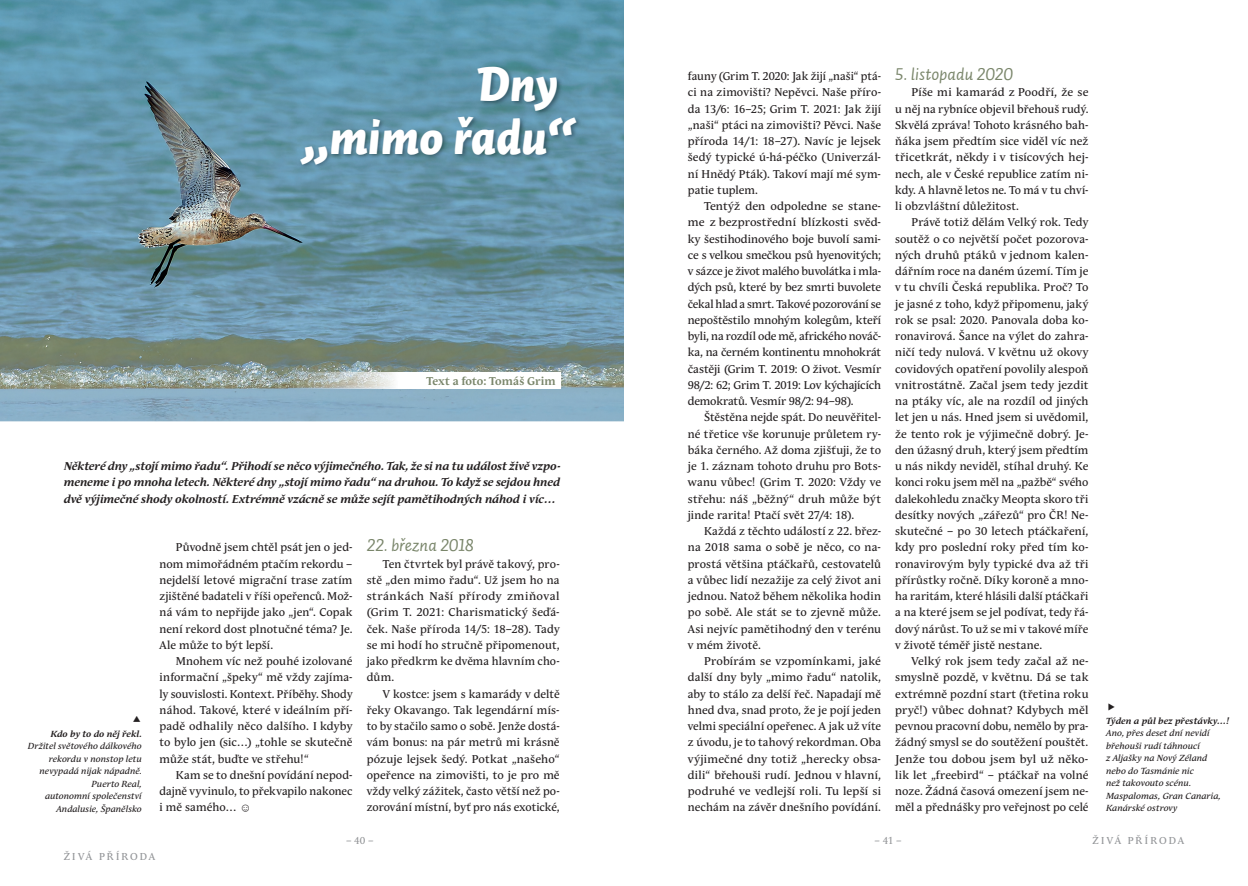
<style>
.page{position:relative;width:1248px;height:886px;background:#fff}
.page>*{position:absolute;margin:0;border:0;box-sizing:border-box;transform-origin:0 0}
.t1{font:48.75px/52.5px "Auto 2 Black Italic LF";letter-spacing:-.005em;color:#fff}
.t2{font:17.5px "Auto 2 Italic LF";letter-spacing:-.005em;color:#7a866b}
.t3{font:11.25px/16.2px "Andulka Text Pro";letter-spacing:.01em;color:#231f20;text-align:justify}
.t4{font:italic 700 11.25px/16.2px "Andulka Text Pro";color:#231f20;text-align:justify}
.t5{font:700 11.25px "Andulka Text Pro";letter-spacing:.005em;color:#7a866b}
.t6{font:10px "Andulka Text Pro";letter-spacing:.195em;color:#939598}
.t7{font:italic 8.75px/12.5px "Andulka Text Pro";letter-spacing:.01em;color:#231f20;text-align:right}
.t8{font:italic 700 8.75px "Andulka Text Pro";letter-spacing:.015em;color:#231f20}
.s1{font-family:"Arial";font-weight:700;font-style:italic}
</style>
<div class="page">
<img style="left:0;top:0;width:624px;height:421px">
<img style="left:298px;top:65px;width:284px;height:105px">
<img style="left:288px;top:373px;width:272px;height:16px">
<h1 class="t1" style="left:302px;top:60px;width:275px;text-indent:175px">Dny „mimo řadu“</h1>
<h2 class="t2" style="left:895px;top:63px;width:120px">5. listopadu 2020</h2>
<p class="t3" style="left:895px;top:84px;width:195px;text-indent:16px">Píše mi kamarád z Poodří, že se u něj na rybníce objevil břehouš rudý.<br>Skvělá zpráva! Tohoto krásného bah&shy;ňáka jsem předtím sice viděl víc než třicetkrát, někdy i v tisícových hej&shy;nech, ale v České republice zatím ni&shy;kdy. A hlavně letos ne. To má v tu chví&shy;li obzvláštní důležitost.</p>
<p class="t3" style="left:895px;top:214px;width:195px;text-indent:16px">Právě totiž dělám Velký rok. Tedy soutěž o co největší počet pozorova&shy;ných druhů ptáků v jednom kalen&shy;dářním roce na daném území. Tím je v tu chvíli Česká republika. Proč? To je jasné z toho, když připomenu, jaký rok se psal: 2020. Panovala doba ko&shy;ronavirová. Šance na výlet do zahra&shy;ničí tedy nulová. V květnu už okovy covidových opatření povolily alespoň vnitrostátně. Začal jsem tedy jezdit na ptáky víc, ale na rozdíl od jiných let jen u nás. Hned jsem si uvědomil, že tento rok je výjimečně dobrý. Je&shy;den úžasný druh, který jsem předtím u nás nikdy neviděl, stíhal druhý. Ke konci roku jsem měl na „pažbě“ svého dalekohledu značky Meopta skoro tři desítky nových „zářezů“ pro ČR! Ne&shy;skutečné – po 30 letech ptáčkaření, kdy pro poslední roky před tím ko&shy;ronavirovým byly typické dva až tři přírůstky ročně. Díky koroně a mno&shy;ha raritám, které hlásili další ptáčkaři a na které jsem se jel podívat, tedy řá&shy;dový nárůst. To už se mi v takové míře v životě téměř jistě nestane.</p>
<p class="t3" style="left:895px;top:653px;width:195px;text-indent:16px">Velký rok jsem tedy začal až ne&shy;smyslně pozdě, v květnu. Dá se tak extrémně pozdní start (třetina roku pryč!) vůbec dohnat? Kdybych měl pevnou pracovní dobu, nemělo by pra&shy;žádný smysl se do soutěžení pouštět.<br>Jenže tou dobou jsem byl už něko&shy;lik let „freebird“ – ptáčkař na volné noze. Žádná časová omezení jsem ne&shy;měl a přednášky pro veřejnost po celé</p>
<p class="t3" style="left:687px;top:68px;width:195px">fauny (Grim T. 2020: Jak žijí „naši“ ptá&shy;ci na zimovišti? Nepěvci. Naše příro&shy;da 13/6: 16–25; Grim T. 2021: Jak žijí „naši“ ptáci na zimovišti? Pěvci. Naše příroda 14/1: 18–27). Navíc je lejsek šedý typické ú-há-péčko (Univerzál&shy;ní Hnědý Pták). Takoví mají mé sym&shy;patie tuplem.</p>
<p class="t3" style="left:687px;top:198px;width:195px;text-indent:16px">Tentýž den odpoledne se stane&shy;me z bezprostřední blízkosti svěd&shy;ky šestihodinového boje buvolí sami&shy;ce s velkou smečkou psů hyenovitých; v sázce je život malého buvolátka i mla&shy;dých psů, které by bez smrti buvolete čekal hlad a smrt. Takové pozorování se nepoštěstilo mnohým kolegům, kteří byli, na rozdíl ode mě, afrického nováč&shy;ka, na černém kontinentu mnohokrát častěji (Grim T. 2019: O život. Vesmír 98/2: 62; Grim T. 2019: Lov kýchajících demokratů. Vesmír 98/2: 94–98).</p>
<p class="t3" style="left:687px;top:409px;width:195px;text-indent:16px">Štěstěna nejde spát. Do neuvěřitel&shy;né třetice vše korunuje průletem ry&shy;báka černého. Až doma zjišťuji, že to je 1. záznam tohoto druhu pro Bots&shy;wanu vůbec! (Grim T. 2020: Vždy ve střehu: náš „běžný“ druh může být jinde rarita! Ptačí svět 27/4: 18).</p>
<p class="t3" style="left:687px;top:523px;width:195px;text-indent:16px">Každá z těchto událostí z 22. břez&shy;na 2018 sama o sobě je něco, co na&shy;prostá většina ptáčkařů, cestovatelů a vůbec lidí nezažije za celý život ani jednou. Natož během několika hodin po sobě. Ale stát se to zjevně může.<br>Asi nejvíc pamětihodný den v terénu v mém životě.</p>
<p class="t3" style="left:687px;top:653px;width:195px;text-indent:16px">Probírám se vzpomínkami, jaké další dny byly „mimo řadu“ natolik, aby to stálo za delší řeč. Napadají mě hned dva, snad proto, že je pojí jeden velmi speciální opeřenec. A jak už víte z úvodu, je to tahový rekordman. Oba výjimečné dny totiž „herecky obsa&shy;dili“ břehouši rudí. Jednou v hlavní, podruhé ve vedlejší roli. Tu lepší si nechám na závěr dnešního povídání.</p>
<p class="t5" style="left:426px;top:374px;width:131px">Text a foto: Tomáš Grim</p>
<p class="t4" style="left:64px;top:458px;width:498px">Některé dny „stojí mimo řadu“. Přihodí se něco výjimečného. Tak, že si na tu událost živě vzpo&shy;meneme i po mnoha letech. Některé dny „stojí mimo řadu“ na druhou. To když se sejdou hned dvě výjimečné shody okolností. Extrémně vzácně se může sejít pamětihodných náhod i víc…</p>
<p class="t3" style="left:159px;top:539px;width:194px;text-indent:16px">Původně jsem chtěl psát jen o jed&shy;nom mimořádném ptačím rekordu – nejdelší letové migrační trase zatím zjištěné badateli v říši opeřenců. Mož&shy;ná vám to nepřijde jako „jen“. Copak není rekord dost plnotučné téma? Je.<br>Ale může to být lepší.</p>
<p class="t3" style="left:159px;top:653px;width:194px;text-indent:16px">Mnohem víc než pouhé izolované informační „špeky“ mě vždy zajíma&shy;ly souvislosti. Kontext. Příběhy. Shody náhod. Takové, které v ideálním pří&shy;padě odhalily něco dalšího. I kdyby to bylo jen (sic…) „tohle se skutečně může stát, buďte ve střehu!“</p>
<p class="t3" style="left:159px;top:767px;width:194px;text-indent:16px">Kam se to dnešní povídání nepod&shy;dajně vyvinulo, to překvapilo nakonec i mě samého… <span class="s1">☺</span></p>
<h2 class="t2" style="left:366px;top:534px;width:109px">22. března 2018</h2>
<p class="t3" style="left:366px;top:556px;width:194px;text-indent:16px">Ten čtvrtek byl právě takový, pro&shy;stě „den mimo řadu“. Už jsem ho na stránkách Naší přírody zmiňoval (Grim T. 2021: Charismatický šeďá&shy;ček. Naše příroda 14/5: 18–28). Tady se mi hodí ho stručně připomenout, jako předkrm ke dvěma hlavním cho&shy;dům.</p>
<p class="t3" style="left:366px;top:686px;width:194px;text-indent:16px">V kostce: jsem s kamarády v deltě řeky Okavango. Tak legendární mís&shy;to by stačilo samo o sobě. Jenže dostá&shy;vám bonus: na pár metrů mi krásně pózuje lejsek šedý. Potkat „našeho“ opeřence na zimovišti, to je pro mě vždy velký zážitek, často větší než po&shy;zorování místní, byť pro nás exotické,</p>
<p class="t8" style="left:1106px;top:716px;width:124px">Týden a půl bez přestávky…!</p>
<p class="t7" style="left:1106px;top:727px;width:116px;text-align:left">Ano, přes deset dní nevidí břehouši rudí táhnoucí<br>z Aljašky na Nový Zéland nebo do Tasmánie nic<br>než takovouto scénu.<br>Maspalomas, Gran Canaria,<br>Kanárské ostrovy</p>
<p class="t6" style="left:1092px;top:835px;width:93px">ŽIVÁ PŘÍRODA</p>
<p class="t8" style="left:50px;top:729px;width:93px">Kdo by to do něj řekl.</p>
<p class="t7" style="left:28px;top:740px;width:115px">Držitel světového dálkového rekordu v nonstop letu nevypadá nijak nápadně.<br>Puerto Real,<br>autonomní společenství<br>Andalusie, Španělsko</p>
<p class="t6" style="left:346px;top:835px;width:29px">– 40 –</p>
<p class="t6" style="left:874px;top:835px;width:28px">– 41 –</p>
<p class="t6" style="left:64px;top:851px;width:93px">ŽIVÁ PŘÍRODA</p>
</div>
